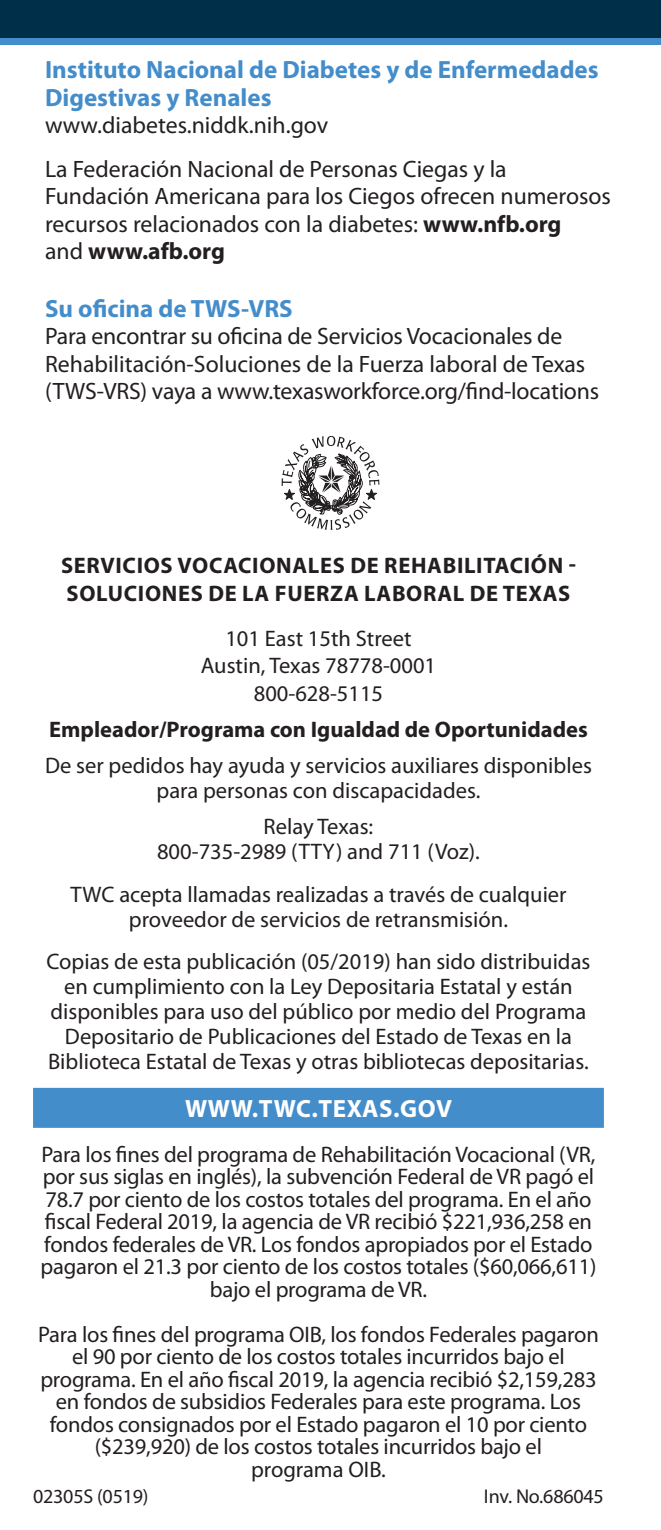
<style>
.page{position:relative;width:661px;height:1530px;background:#fff}
.page>*{position:absolute;margin:0;border:0;box-sizing:border-box;transform-origin:0 0}
.t1{font:700 25px/27.5px "Myriad Pro";color:#448dcb}
.t2{font:700 25px "Myriad Pro";letter-spacing:.02em;color:#fff}
.t3{font:23.75px/27.5px "Myriad Pro";color:#231f20}
.t4{font:22.5px/22.5px "Myriad Pro";letter-spacing:-.01em;color:#231f20;text-align:center}
.t5{font:700 22.5px/27.5px "Myriad Pro";letter-spacing:.03em;color:#231f20}
.t6{font:700 22.5px "Myriad Pro";color:#231f20}
.t7{font:20px "Myriad Pro";letter-spacing:-.01em;color:#231f20}
.s1{font-weight:700}
</style>
<div class="page">
<div style="left:33px;top:1088px;width:570px;height:40px;background:#448dcb"></div>
<div style="left:0;top:0;width:660px;height:39px;background:#003049"></div>
<div style="left:0;top:39px;width:660px;height:6px;background:#448dcb"></div>
<svg style="left:281px;top:436px;width:98px;height:94px"></svg>
<p class="t1" style="left:45px;top:55px;width:554px">Instituto Nacional de Diabetes y de Enfermedades<br>Digestivas y Renales</p>
<p class="t3" style="left:45px;top:103px;width:462px;line-height:43.8px">www.diabetes.niddk.nih.gov<br>La Federación Nacional de Personas Ciegas y la</p>
<p class="t3" style="left:45px;top:182px;width:567px">Fundación Americana para los Ciegos ofrecen numerosos recursos relacionados con la diabetes: <span class="s1">www.nfb.org<br></span>and <span class="s1">www.afb.org</span></p>
<p class="t1" style="left:45px;top:294px;width:249px">Su oficina de TWS-VRS</p>
<p class="t3" style="left:45px;top:322px;width:555px">Para encontrar su oficina de Servicios Vocacionales de<br>Rehabilitación-Soluciones de la Fuerza laboral de Texas (TWS-VRS) vaya a www.texasworkforce.org/find-locations</p>
<p class="t5" style="left:61px;top:551px;width:516px">SERVICIOS VOCACIONALES DE REHABILITACIÓN -<br>SOLUCIONES DE LA FUERZA LABORAL DE TEXAS</p>
<p class="t4" style="left:200px;top:624px;width:237px;line-height:27.5px">101 East 15th Street<br>Austin, Texas 78778-0001<br>800-628-5115</p>
<p class="t6" style="left:49px;top:714px;width:539px">Empleador/Programa con Igualdad de Oportunidades</p>
<p class="t4" style="left:45px;top:752px;width:548px;line-height:25px">De ser pedidos hay ayuda y servicios auxiliares disponibles para personas con discapacidades.</p>
<p class="t4" style="left:157px;top:814px;width:324px;line-height:25px">Relay Texas:<br>800-735-2989 (TTY) and 711 (Voz).</p>
<p class="t4" style="left:70px;top:881px;width:497px;line-height:25px">TWC acepta llamadas realizadas a través de cualquier proveedor de servicios de retransmisión.</p>
<p class="t4" style="left:46px;top:949px;width:545px;line-height:25px">Copias de esta publicación (05/2019) han sido distribuidas en cumplimiento con la Ley Depositaria Estatal y están disponibles para uso del público por medio del Programa Depositario de Publicaciones del Estado de Texas en la Biblioteca Estatal de Texas y otras bibliotecas depositarias.</p>
<p class="t2" style="left:185px;top:1092px;width:268px">WWW.TWC.TEXAS.GOV</p>
<p class="t4" style="left:41px;top:1142px;width:557px">Para los fines del programa de Rehabilitación Vocacional (VR, por sus siglas en inglés), la subvención Federal de VR pagó el 78.7 por ciento de los costos totales del programa. En el año fiscal Federal 2019, la agencia de VR recibió $221,936,258 en fondos federales de VR. Los fondos apropiados por el Estado pagaron el 21.3 por ciento de los costos totales ($60,066,611) bajo el programa de VR.</p>
<p class="t4" style="left:38px;top:1322px;width:561px">Para los fines del programa OIB, los fondos Federales pagaron el 90 por ciento de los costos totales incurridos bajo el programa. En el año fiscal 2019, la agencia recibió $2,159,283 en fondos de subsidios Federales para este programa. Los fondos consignados por el Estado pagaron el 10 por ciento ($239,920) de los costos totales incurridos bajo el<br>programa OIB.</p>
<p class="t7" style="left:33px;top:1484px;width:117px">02305S (0519)</p>
<p class="t7" style="left:483px;top:1484px;width:121px">Inv. No.686045</p>
</div>
